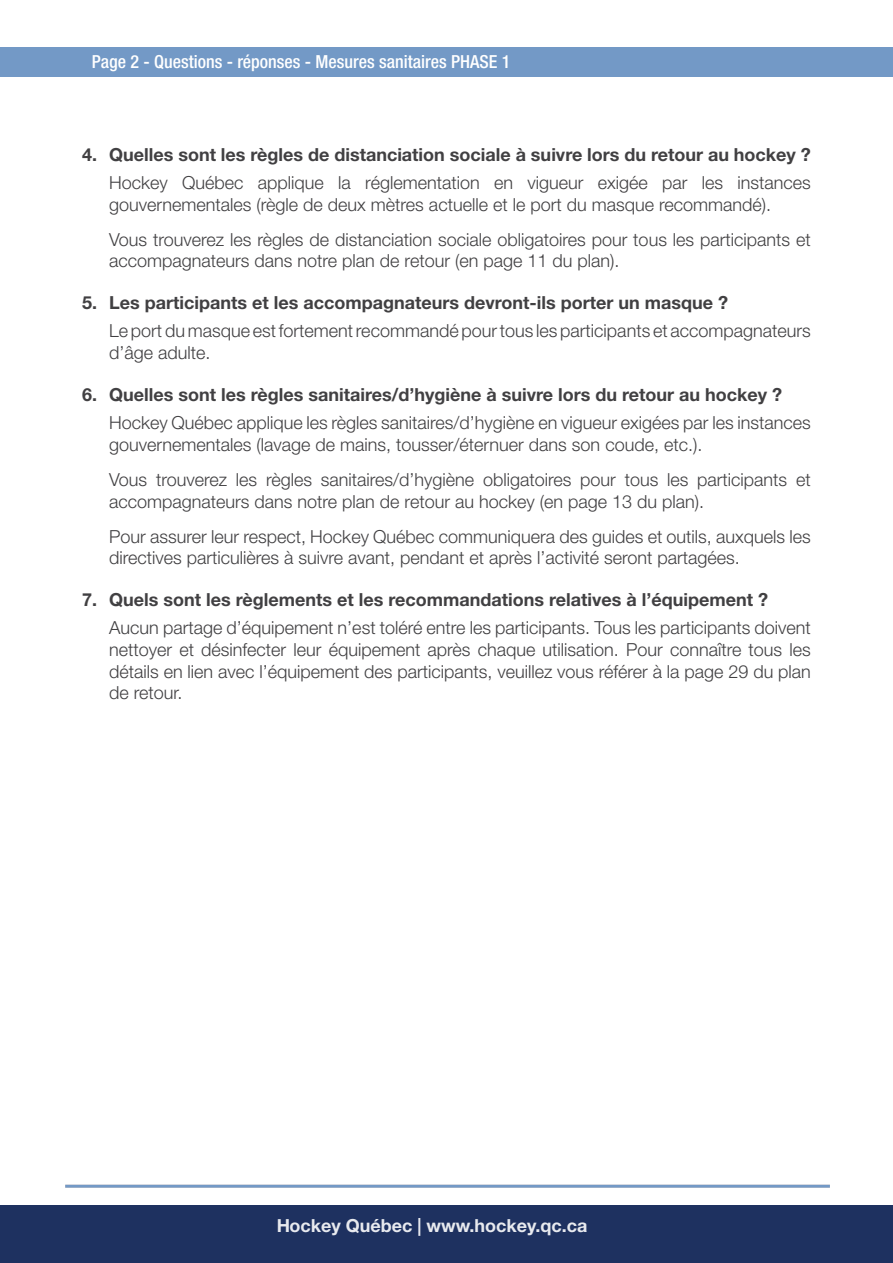
<style>
.page{position:relative;width:893px;height:1263px;background:#fff}
.page>*{position:absolute;margin:0;border:0;box-sizing:border-box;transform-origin:0 0}
.t1{font:300 18px/21.6px "Helvetica Neue LT Std";color:#414042}
.t2{font:700 18px "Helvetica Neue LT Std";color:#414042}
.t3{font:500 condensed 18px "Helvetica Neue LT Std";color:#fff}
.t4{font:700 18px "Helvetica Neue LT Std";color:#fff}
</style>
<div class="page">
<div style="left:0;top:1205px;width:893px;height:58px;background:#1e3160"></div>
<hr style="left:65px;top:1185px;width:765px;height:3px;background:#7399c6">
<div style="left:0;top:47px;width:893px;height:29px;background:#7399c6"></div>
<p class="t3" style="left:92px;top:51px;width:420px">Page 2 - Questions - réponses - Mesures sanitaires PHASE 1</p>
<p class="t2" style="left:82px;top:143px;width:730px">4. Quelles sont les règles de distanciation sociale à suivre lors du retour au hockey ?</p>
<p class="t1" style="left:109px;top:171px;width:703px">Hockey Québec applique la réglementation en vigueur exigée par les instances gouvernementales (règle de deux mètres actuelle et le port du masque recommandé).</p>
<p class="t1" style="left:109px;top:228px;width:703px">Vous trouverez les règles de distanciation sociale obligatoires pour tous les participants et accompagnateurs dans notre plan de retour (en page 11 du plan).</p>
<p class="t2" style="left:82px;top:292px;width:647px">5. Les participants et les accompagnateurs devront-ils porter un masque ?</p>
<p class="t1" style="left:109px;top:320px;width:703px">Le port du masque est fortement recommandé pour tous les participants et accompagnateurs d’âge adulte.</p>
<p class="t2" style="left:82px;top:383px;width:701px">6. Quelles sont les règles sanitaires/d’hygiène à suivre lors du retour au hockey ?</p>
<p class="t1" style="left:109px;top:412px;width:703px">Hockey Québec applique les règles sanitaires/d’hygiène en vigueur exigées par les instances gouvernementales (lavage de mains, tousser/éternuer dans son coude, etc.).</p>
<p class="t1" style="left:109px;top:468px;width:703px">Vous trouverez les règles sanitaires/d’hygiène obligatoires pour tous les participants et accompagnateurs dans notre plan de retour au hockey (en page 13 du plan).</p>
<p class="t1" style="left:109px;top:525px;width:703px">Pour assurer leur respect, Hockey Québec communiquera des guides et outils, auxquels les directives particulières à suivre avant, pendant et après l’activité seront partagées.</p>
<p class="t2" style="left:82px;top:589px;width:687px">7. Quels sont les règlements et les recommandations relatives à l’équipement ?</p>
<p class="t1" style="left:109px;top:617px;width:703px;text-align:justify">Aucun partage d’équipement n’est toléré entre les participants. Tous les participants doivent nettoyer et désinfecter leur équipement après chaque utilisation. Pour connaître tous les détails en lien avec l’équipement des participants, veuillez vous référer à la page 29 du plan de retour.</p>
<p class="t4" style="left:276px;top:1215px;width:313px">Hockey Québec | www.hockey.qc.ca</p>
</div>
